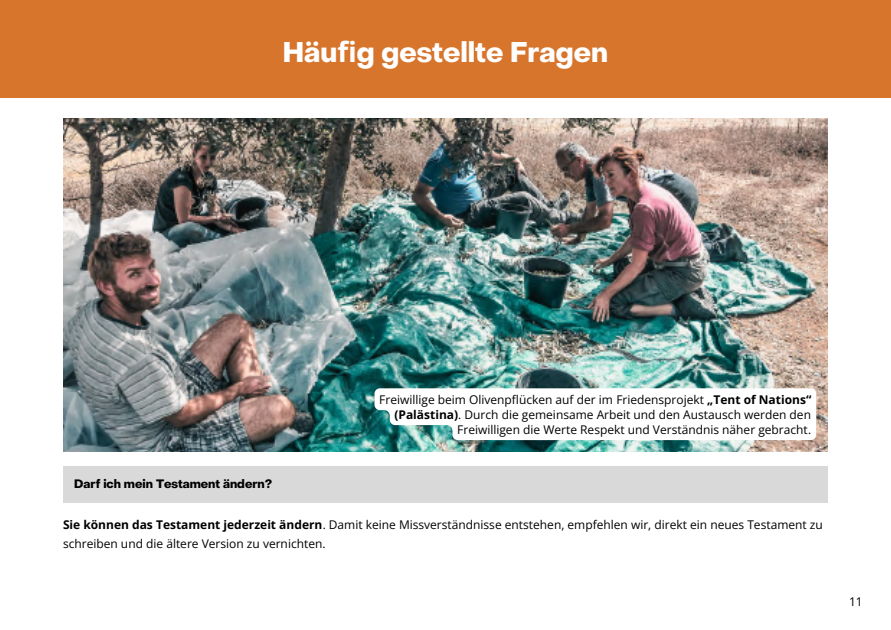
<style>
.page{position:relative;width:891px;height:630px;background:#fff}
.page>*{position:absolute;margin:0;border:0;box-sizing:border-box;transform-origin:0 0}
.t1{font:700 28px "Object Sans";color:#fff}
.t2{font:12px/15.2px "Open Sans";color:#000}
.t3{font:700 12px "Object Sans";color:#000}
.s1{font-family:"Noto Sans"}
.s2{font-weight:700}
</style>
<div class="page">
<img style="left:63px;top:118px;width:765px;height:333px">
<div style="left:0;top:0;width:891px;height:98px;background:#d8752d"></div>
<div style="left:63px;top:466px;width:765px;height:36px;background:#d9d9d9"></div>
<svg style="left:374px;top:388px;width:442px;height:52px"></svg>
<p class="t1" style="left:283px;top:41px;width:326px">Häu<span class="s1">fi</span>g gestellte Fragen</p>
<p class="t3" style="left:74px;top:479px;width:199px">Darf ich mein Testament ändern?</p>
<p class="t2" style="left:379px;top:391px;width:434px;text-align:right">Freiwillige beim Olivenpflücken auf der im Friedensprojekt <span class="s2">„Tent of Nations“ (Palästina)</span>. Durch die gemeinsame Arbeit und den Austausch werden den<br>Freiwilligen die Werte Respekt und Verständnis näher gebracht.</p>
<p class="t2" style="left:63px;top:515px;width:761px;line-height:19.2px"><span class="s2">Sie können das Testament jederzeit ändern</span>. Damit keine Missverständnisse entstehen, empfehlen wir, direkt ein neues Testament zu schreiben und die ältere Version zu vernichten.</p>
<p class="t2" style="left:849px;top:594px;width:15px">11</p>
</div>
